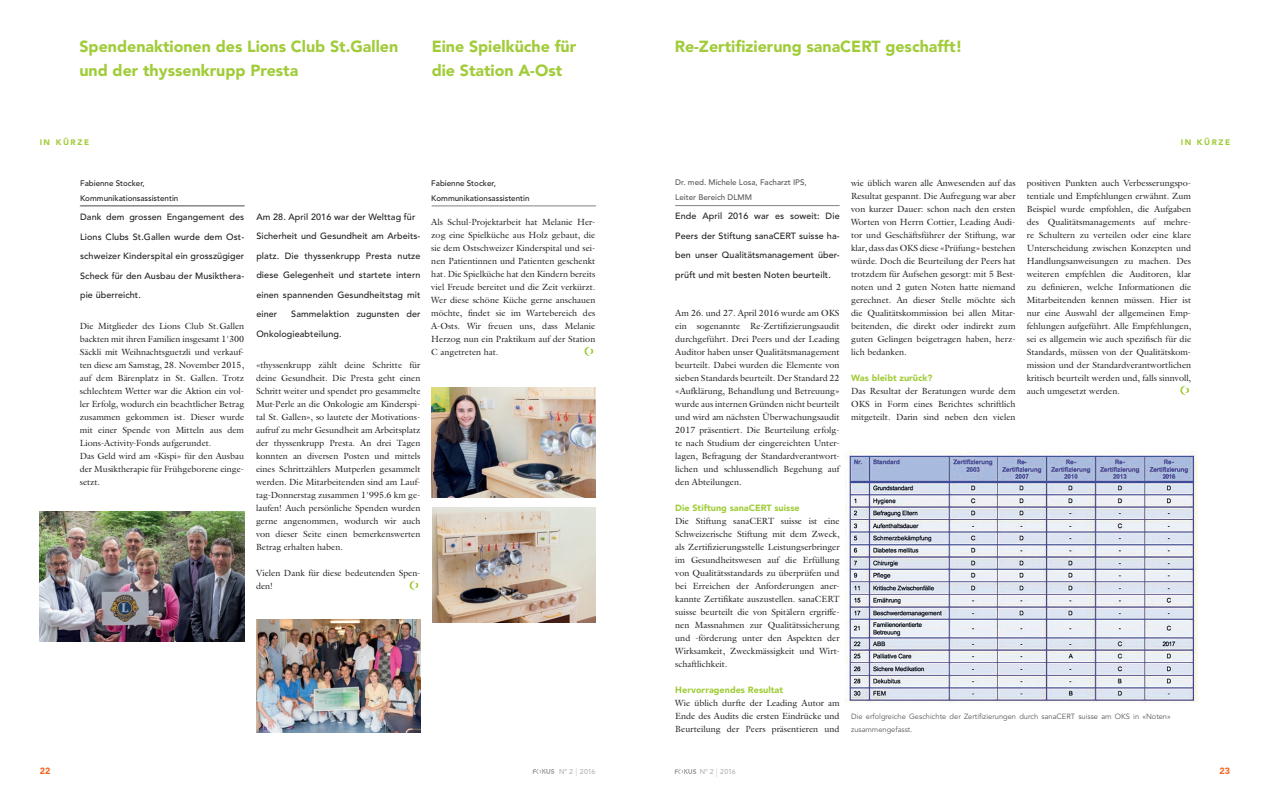
<style>
.page{position:relative;width:1270px;height:794px;background:#fff}
.page>*{position:absolute;margin:0;border:0;box-sizing:border-box;transform-origin:0 0}
.t1{font:900 16px/24px "Avenir LT Std";color:#a1cc3a}
.t2{font:9px/13px "Galliard Pro";color:#231f20;text-align:justify}
.t3{font:500 9px/19.5px "Avenir LT Std";letter-spacing:.01em;color:#231f20;text-align:justify}
.t4{font:900 9px "Avenir LT Std";letter-spacing:.005em;color:#a1cc3a}
.t5{font:900 9px "Avenir LT Std";color:#f36821}
.t6{font:500 8px/14.4px "Avenir LT Std";color:#231f20}
.t7{font:500 8px/14.4px "Avenir LT Std";color:#57585a}
.t8{font:900 8px "Avenir LT Std";letter-spacing:.2em;color:#a1cc3a}
.t9{font:7.5px/13px "Avenir LT Std";color:#57585a}
.t10{font:7px "Avenir LT Std";letter-spacing:-.03em;color:#a8a9ad}
.s1{font-weight:300;font-size:8.4px}
</style>
<div class="page">
<svg style="left:675px;top:769px;width:21px;height:5px"></svg>
<svg style="left:533px;top:769px;width:21px;height:5px"></svg>
<svg style="left:584px;top:347px;width:10px;height:9px"></svg>
<svg style="left:410px;top:581px;width:9px;height:9px"></svg>
<hr style="left:80px;top:206px;width:164px;height:1px;background:#808285">
<hr style="left:432px;top:206px;width:164px;height:1px;background:#808285">
<hr style="left:80px;top:205px;width:165px;height:1px;background:#808285">
<img style="left:40px;top:511px;width:205px;height:130px">
<img style="left:256px;top:619px;width:164px;height:113px">
<img style="left:432px;top:507px;width:163px;height:115px">
<img style="left:432px;top:387px;width:163px;height:110px">
<hr style="left:675px;top:205px;width:165px;height:1px;background:#808285">
<svg style="left:1180px;top:386px;width:10px;height:9px"></svg>
<img style="left:845px;top:451px;width:352px;height:252px">
<h1 class="t1" style="left:79px;top:34px;width:320px">Spendenaktionen des Lions Club St.Gallen und der thyssenkrupp Presta</h1>
<h1 class="t1" style="left:432px;top:34px;width:146px">Eine Spielküche für die Station A-Ost</h1>
<h1 class="t1" style="left:675px;top:34px;width:289px">Re-Zertifizierung sanaCERT geschafft!</h1>
<p class="t8" style="left:40px;top:137px;width:51px">IN KÜRZE</p>
<p class="t8" style="left:1181px;top:137px;width:51px">IN KÜRZE</p>
<p class="t6" style="left:80px;top:176px;width:100px">Fabienne Stocker,<br>Kommunikationsassistentin</p>
<p class="t3" style="left:80px;top:207px;width:166px">Dank dem grossen Engangement des Lions Clubs St.Gallen wurde dem Ost&shy;schweizer Kinderspital ein grosszügiger Scheck für den Ausbau der Musikthera&shy;pie überreicht.</p>
<p class="t3" style="left:256px;top:207px;width:166px;text-align:left">Am 28. April 2016 war der Welttag für<br>Sicherheit und Gesundheit am Arbeits&shy;platz. Die thyssenkrupp Presta nutze diese Gelegenheit und startete intern einen spannenden Gesundheitstag mit einer</p>
<p class="t7" style="left:675px;top:176px;width:133px">Dr. med. Michele Losa, Facharzt IPS,<br>Leiter Bereich DLMM</p>
<p class="t3" style="left:675px;top:207px;width:166px">Ende April 2016 war es soweit: Die Peers der Stiftung sanaCERT suisse ha&shy;ben unser Qualitätsmanagement über&shy;prüft und mit besten Noten beurteilt.</p>
<p class="t2" style="left:675px;top:306px;width:166px">Am 26. und 27. April 2016 wurde am OKS ein sogenannte Re-Zertifizierungsaudit durchgeführt. Drei Peers und der Leading Auditor haben unser Qualitätsmanagement beurteilt. Dabei wurden die Elemente von sieben Standards beurteilt. Der Standard 22 «Aufklärung, Behandlung und Betreuung» wurde aus internen Gründen nicht beurteilt und wird am nächsten Überwachungsaudit 2017 präsentiert. Die Beurteilung erfolg&shy;te nach Studium der eingereichten Unter&shy;lagen, Befragung der Standardverantwort&shy;lichen und schlussendlich Begehung auf den Abteilungen.</p>
<p class="t4" style="left:675px;top:502px;width:126px">Die Stiftung sanaCERT suisse</p>
<p class="t2" style="left:675px;top:514px;width:166px">Die Stiftung sanaCERT suisse ist eine Schweizerische Stiftung mit dem Zweck, als Zertifizierungsstelle Leistungserbringer im Gesundheitswesen auf die Erfüllung von Qualitätsstandards zu überprüfen und bei Erreichen der Anforderungen aner&shy;kannte Zertifikate auszustellen. sanaCERT suisse beurteilt die von Spitälern ergriffe&shy;nen Massnahmen zur Qualitätssicherung und -förderung unter den Aspekten der Wirksamkeit, Zweckmässigkeit und Wirt&shy;schaftlichkeit.</p>
<p class="t4" style="left:675px;top:684px;width:109px">Hervorragendes Resultat</p>
<p class="t2" style="left:675px;top:696px;width:166px">Wie üblich durfte der Leading Autor am Ende des Audits die ersten Eindrücke und Beurteilung der Peers präsentieren und</p>
<p class="t2" style="left:1027px;top:176px;width:166px">positiven Punkten auch Verbesserungspo&shy;tentiale und Empfehlungen erwähnt. Zum Beispiel wurde empfohlen, die Aufgaben des Qualitätsmanagements auf mehre&shy;re Schultern zu verteilen oder eine klare Unterscheidung zwischen Konzepten und Handlungsanweisungen zu machen. Des weiteren empfehlen die Auditoren, klar zu definieren, welche Informationen die Mitarbeitenden kennen müssen. Hier ist nur eine Auswahl der allgemeinen Emp&shy;fehlungen aufgeführt. Alle Empfehlungen, sei es allgemein wie auch spezifisch für die Standards, müssen von der Qualitätskom&shy;mission und der Standardverantwortlichen kritisch beurteilt werden und, falls sinnvoll, auch umgesetzt werden.</p>
<p class="t2" style="left:851px;top:176px;width:166px">wie üblich waren alle Anwesenden auf das Resultat gespannt. Die Aufregung war aber von kurzer Dauer: schon nach den ersten Worten von Herrn Cottier, Leading Audi&shy;tor und Geschäftsführer der Stiftung, war klar, dass das OKS diese «Prüfung» bestehen würde. Doch die Beurteilung der Peers hat trotzdem für Aufsehen gesorgt: mit 5 Best&shy;noten und 2 guten Noten hatte niemand gerechnet. An dieser Stelle möchte sich die Qualitätskommission bei allen Mitar&shy;beitenden, die direkt oder indirekt zum guten Gelingen beigetragen haben, herz&shy;lich bedanken.</p>
<p class="t4" style="left:851px;top:372px;width:83px">Was bleibt zurück?</p>
<p class="t2" style="left:851px;top:384px;width:166px">Das Resultat der Beratungen wurde dem OKS in Form eines Berichtes schriftlich mitgeteilt. Darin sind neben den vielen</p>
<p class="t6" style="left:431px;top:176px;width:100px">Fabienne Stocker,<br>Kommunikationsassistentin</p>
<p class="t2" style="left:431px;top:215px;width:166px">Als Schul-Projektarbeit hat Melanie Her&shy;zog eine Spielküche aus Holz gebaut, die sie dem Ostschweizer Kinderspital und sei&shy;nen Patientinnen und Patienten geschenkt hat. Die Spielküche hat den Kindern bereits viel Freude bereitet und die Zeit verkürzt.<br>Wer diese schöne Küche gerne anschauen möchte, findet sie im Wartebereich des A-Osts. Wir freuen uns, dass Melanie Herzog nun ein Praktikum auf der Station C angetreten hat.</p>
<p class="t3" style="left:256px;top:304px;width:166px;text-indent:35px">Sammelaktion zugunsten der<br>Onkologieabteilung.</p>
<p class="t2" style="left:80px;top:319px;width:166px;text-align:left">Die Mitglieder des Lions Club St.Gallen backten mit ihren Familien insgesamt 1'300<br>Säckli mit Weihnachtsguetzli und verkauf&shy;ten diese am Samstag, 28. November 2015, auf dem Bärenplatz in St. Gallen. Trotz schlechtem Wetter war die Aktion ein vol&shy;ler Erfolg, wodurch ein beachtlicher Betrag zusammen gekommen ist. Dieser wurde mit einer Spende von Mitteln aus dem Lions-Activity-Fonds aufgerundet.<br>Das Geld wird am «Kispi» für den Ausbau der Musiktherapie für Frühgeborene einge&shy;setzt.</p>
<p class="t2" style="left:256px;top:358px;width:166px">«thyssenkrupp zählt deine Schritte für deine Gesundheit. Die Presta geht einen Schritt weiter und spendet pro gesammelte Mut-Perle an die Onkologie am Kinderspi&shy;tal St. Gallen», so lautete der Motivations&shy;aufruf zu mehr Gesundheit am Arbeitsplatz der thyssenkrupp Presta. An drei Tagen konnten an diversen Posten und mittels eines Schrittzählers Mutperlen gesammelt werden. Die Mitarbeitenden sind am Lauf&shy;tag-Donnerstag zusammen 1'995.6 km ge&shy;laufen! Auch persönliche Spenden wurden gerne angenommen, wodurch wir auch von dieser Seite einen bemerkenswerten Betrag erhalten haben.</p>
<p class="t2" style="left:256px;top:566px;width:166px">Vielen Dank für diese bedeutenden Spen&shy;den!</p>
<p class="t9" style="left:851px;top:710px;width:321px">Die erfolgreiche Geschichte der Zertifizierungen durch sanaCERT suisse am OKS in «Noten» zusammengefasst.</p>
<p class="t5" style="left:40px;top:765px;width:12px">22</p>
<p class="t10" style="left:559px;top:767px;width:38px">N° 2 <span class="s1">|</span> 2016</p>
<p class="t10" style="left:700px;top:767px;width:37px">N° 2 <span class="s1">|</span> 2016</p>
<p class="t5" style="left:1220px;top:765px;width:12px">23</p>
</div>
